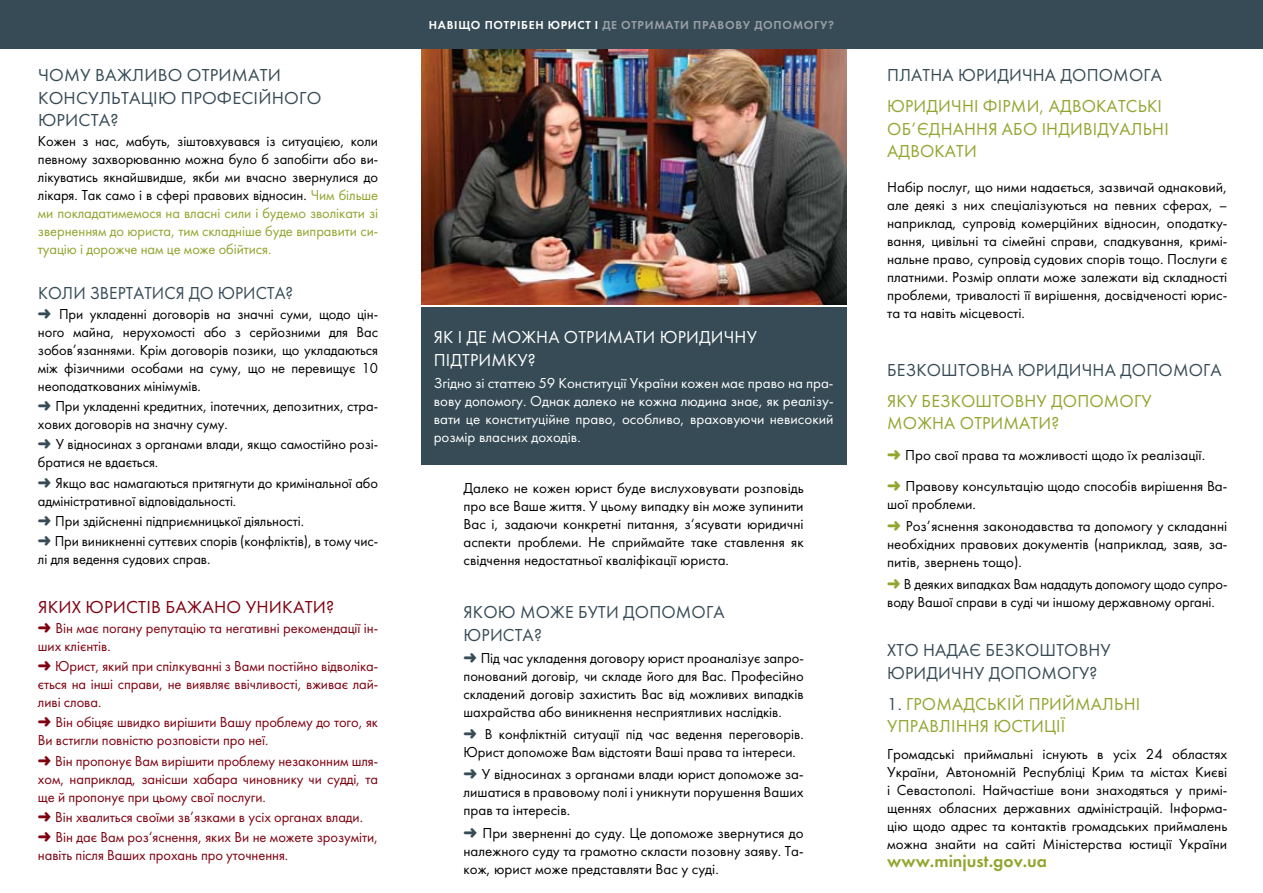
<style>
.page{position:relative;width:1263px;height:893px;background:#fff}
.page>*{position:absolute;margin:0;border:0;box-sizing:border-box;transform-origin:0 0}
.t1{font:18px/22.5px "Futura";letter-spacing:.01em;color:#364b55}
.t2{font:18px/22.5px "Futura";letter-spacing:.105em;color:#92a52f}
.t3{font:18px/22.5px "Futura";letter-spacing:.105em;color:#364b55}
.t4{font:18px/22.5px "Futura";letter-spacing:.135em;color:#92a52f}
.t5{font:18px/22.5px "Futura";letter-spacing:.19em;color:#364b55}
.t6{font:18px/22.5px "Futura";letter-spacing:.19em;color:#fff}
.t7{font:18px/22.5px "Futura";letter-spacing:.225em;color:#92a52f}
.t8{font:18px "Futura";letter-spacing:.105em;color:#7f0010}
.t9{font:18px "Futura Demi";color:#92a52f}
.t10{font:15px/18px "Futura";color:#000}
.t11{font:15px/18px "Futura";letter-spacing:-.005em;color:#7f0010}
.t12{font:15px/18px "Futura";color:#fff;text-align:justify}
.t13{font:12px "Futura Demi";letter-spacing:.06em;color:#9a9fa6}
.s1{color:#92a52f}
.s2{color:#364b55}
.s3{color:#fff}
</style>
<div class="page">
<img style="left:421px;top:48px;width:425px;height:256px">
<div style="left:0;top:0;width:1263px;height:48px;background:#364b55"></div>
<div style="left:421px;top:307px;width:425px;height:158px;background:#364b55"></div>
<p class="t3" style="left:38px;top:64px;width:285px">Чому важливо отримати консультацію професійного ю риста?</p>
<p class="t10" style="left:38px;top:132px;width:342px;text-align:justify">Кожен з нас, мабуть, зіштовхувався із ситуацією, коли певному захворюванню можна було б запобігти або ви&shy;лікуватись якнайшвидше, якби ми вчасно звернулися до лікаря. Так само і в сфері правових відносин. <span class="s1">Чим більше ми покладатимемося на власні сили і будемо зволікати зі зверненням до юриста, тим складніше буде виправити си&shy;туацію і дорожче нам це може обійтися.</span></p>
<p class="t1" style="left:38px;top:282px;width:257px">Коли зв ертатися до ю риста?</p>
<p class="t10" style="left:38px;top:305px;width:342px;text-align:justify"><span class="s2">➜</span> П ри укладенні договорів на значні суми, щодо цін&shy;ного майна, нерухомості або з серйозними для Вас зобов’язаннями. Крім договорів позики, що укладаються між фізичними особами на суму, що не перевищує 10 неоподаткованих мінімумів.</p>
<p class="t10" style="left:38px;top:397px;width:342px"><span class="s2">➜</span> П ри укладенні кредитних, іпотечних, депозитних, стра&shy;хових договорів на значну суму.</p>
<p class="t10" style="left:38px;top:435px;width:342px"><span class="s2">➜</span> У відносинах з органами влади, якщо самостійно розі&shy;братися не вдається.</p>
<p class="t10" style="left:38px;top:473px;width:342px"><span class="s2">➜</span> Якщо вас намагаються притягнути до кримінальної або адміністративної відповідальності.</p>
<p class="t10" style="left:38px;top:511px;width:342px;line-height:20.1px"><span class="s2">➜</span> П ри здійсненні підприємницької діяльності.<br><span class="s2">➜</span> П ри виникненні суттєвих спорів (конфліктів), в тому чис-</p>
<p class="t10" style="left:38px;top:550px;width:174px">лі для ведення судових справ.</p>
<p class="t8" style="left:38px;top:596px;width:298px">Яких ю ристів бажано уникати?</p>
<p class="t11" style="left:38px;top:619px;width:342px">➜ Він має погану репутацію та негативні рекомендації ін&shy;ших клієнтів.</p>
<p class="t11" style="left:38px;top:657px;width:342px;text-align:justify">➜ Юрист, який при спілкуванні з Вами постійно відволіка&shy;ється на інші справи, не виявляє ввічливості, вживає лай&shy;ливі слова.</p>
<p class="t11" style="left:38px;top:713px;width:342px">➜ Він обіцяє швидко вирішити Вашу проблему до того, як<br>Ви встигли повністю розповісти про неї.</p>
<p class="t11" style="left:38px;top:751px;width:342px;text-align:justify">➜ Він пропонує Вам вирішити проблему незаконним шля&shy;хом, наприклад, занісши хабара чиновнику чи судді, та ще й пропонує при цьому свої послуги.</p>
<p class="t11" style="left:38px;top:807px;width:342px;line-height:20.1px">➜ Він хвалиться своїми зв’язками в усіх органах влади. ➜ Він дає Вам роз‘яснення, яких Ви не можете зрозуміти,</p>
<p class="t11" style="left:38px;top:846px;width:252px">навіть після Ваших прохань про уточнення.</p>
<p class="t13" style="left:429px;top:17px;width:407px"><span class="s3">Навіщо потрібен юрист і</span> де отримати правову допомогу?</p>
<p class="t6" style="left:434px;top:326px;width:323px">Як і де можна отримати ю ридичну підтримку</p>
<p class="t6" style="left:528px;top:348px;width:9px">?</p>
<p class="t12" style="left:434px;top:374px;width:401px">Згідно зі статтею 59 Конституції України кожен має право на пра&shy;вову допомогу. Однак далеко не кожна людина знає, як реалізу&shy;вати це конституційне право, особливо, враховуючи невисокий розмір власних доходів.</p>
<p class="t10" style="left:463px;top:478px;width:342px;text-align:justify">Далеко не кожен юрист буде вислуховувати розповідь про все Ваше життя. У цьому випадку він може зупинити Вас і, задаючи конкретні питання, з‘ясувати юридичні аспекти проблеми. Не сприймайте таке ставлення як свідчення недостатньої кваліфікації юриста.</p>
<p class="t1" style="left:464px;top:601px;width:261px">Якою може бути допомога ю риста?</p>
<p class="t10" style="left:463px;top:649px;width:342px;text-align:justify"><span class="s2">➜</span> П ід час укладення договору юрист проаналізує запро&shy;понований договір, чи складе його для Вас. П рофесійно складений договір захистить Вас від можливих випадків шахрайства або виникнення несприятливих наслідків.</p>
<p class="t10" style="left:463px;top:725px;width:342px"><span class="s2">➜</span> В конфліктній ситуації під час ведення переговорів.<br>Юрист допоможе Вам відстояти Ваші права та інтереси.</p>
<p class="t10" style="left:463px;top:765px;width:342px;text-align:justify"><span class="s2">➜</span> У відносинах з органами влади юрист допоможе за&shy;лишатися в правовому полі і уникнути порушення Ваших прав та інтересів.</p>
<p class="t10" style="left:463px;top:823px;width:342px;text-align:justify"><span class="s2">➜</span> П ри зверненні до суду. Це допоможе звернутися до належного суду та грамотно скласти позовну заяву. Та&shy;кож, юрист може представляти Вас у суді.</p>
<p class="t1" style="left:887px;top:64px;width:12px">ПЛАТНА</p>
<p class="t1" style="left:958px;top:64px;width:64px">ЮРИДИЧНА</p>
<p class="t1" style="left:1060px;top:64px;width:26px">ДОПО</p>
<p class="t1" style="left:1113px;top:64px;width:28px">МОГА</p>
<p class="t2" style="left:887px;top:95px;width:283px">Юридичні фірм и, адвокатські об’єднання або індивідуальні адв окати</p>
<p class="t10" style="left:887px;top:178px;width:342px;text-align:justify">Н абір послуг, що ними надається, зазвичай однаковий, але деякі з них спеціалізуються на певних сферах, – наприклад, супровід комерційних відносин, оподатку&shy;вання, цивільні та сімейні справи, спадкування, кримі&shy;нальне право, супровід судових спорів тощо. П ослуги є платними. Розмір оплати може залежати від складності проблеми, тривалості її вирішення, досвідченості юрис&shy;та та навіть місцевості.</p>
<p class="t1" style="left:887px;top:358px;width:194px">БЕЗКОШТОВНА ЮРИДИЧНА</p>
<p class="t1" style="left:1120px;top:358px;width:26px">ДОПО</p>
<p class="t1" style="left:1173px;top:358px;width:28px">МОГА</p>
<p class="t2" style="left:887px;top:389px;width:11px">Яку</p>
<p class="t7" style="left:887px;top:389px;width:264px;text-indent:34px">безкоштовну допомогу можна отримати?</p>
<p class="t10" style="left:887px;top:439px;width:342px;line-height:30.8px"><span class="s1">➜</span> П ро свої права та можливості щодо їх реалізації.<br><span class="s1">➜</span> П равову консультацію щодо способів вирішення Ва-</p>
<p class="t10" style="left:887px;top:493px;width:342px;line-height:22.2px">шої проблеми.<br><span class="s1">➜</span> Роз’яснення законодавства та допомогу у складанні</p>
<p class="t10" style="left:887px;top:535px;width:342px">необхідних правових документів (наприклад, заяв, за&shy;питів, звернень тощо).</p>
<p class="t10" style="left:887px;top:575px;width:342px"><span class="s1">➜</span> В деяких випадках Вам нададуть допомогу щодо супро&shy;воду Вашої справи в суді чи іншому державному органі.</p>
<p class="t5" style="left:887px;top:639px;width:223px">Хто надає безкоштовну юридичну допомогу?</p>
<p class="t4" style="left:887px;top:692px;width:254px"><span class="s2">1.</span> Громадській приймальні управління юстиції</p>
<p class="t10" style="left:887px;top:745px;width:342px;text-align:justify">Громадські приймальні існують в усіх 24 областях України, Автономній Республіці Крим та містах Києві і Севастополі. Найчастіше вони знаходяться у примі&shy;щеннях обласних державних адміністрацій. І нформа&shy;цію щодо адрес та контактів громадських приймалень можна знайти на сайті Міністерства юстиції України</p>
<p class="t9" style="left:887px;top:849px;width:161px">www.minjust.gov.ua</p>
</div>
